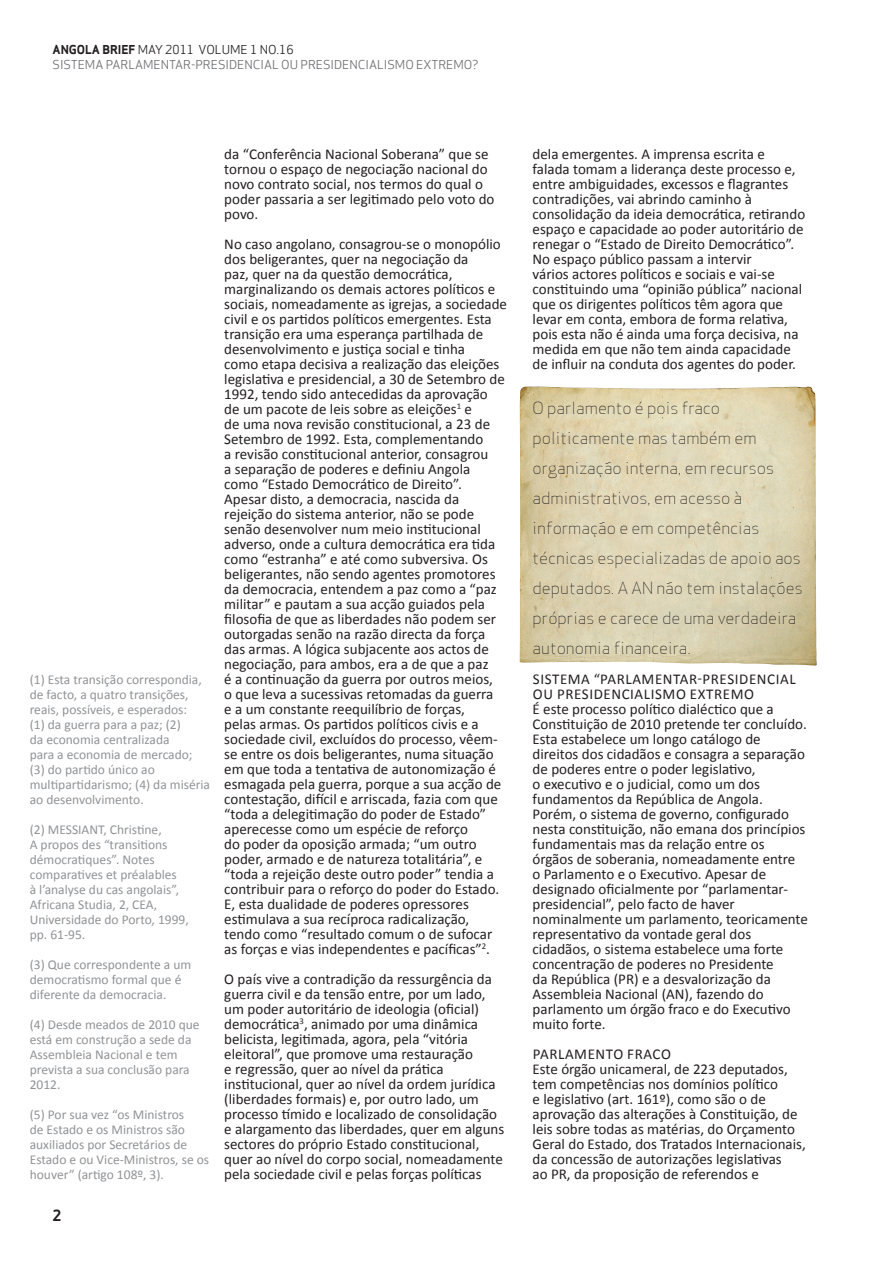
<style>
.page{position:relative;width:893px;height:1263px;background:#fff}
.page>*{position:absolute;margin:0;border:0;box-sizing:border-box;transform-origin:0 0}
.Brødtekst{font:16.5px/30px "Apex Sans Light T";color:#231f20}
.Brødtekst-2{font:15px/15px "Calibri";color:#231f20}
.Brødtekst-3{font:15px/15px "Calibri";letter-spacing:.04em;color:#231f20}
.t1{font:15px "Apex Sans Bold T";color:#231f20}
.Brødtekst-4{font:13.5px/15px "Calibri";color:#919396}
.t2{font:12px "Apex Sans Book T";color:#6c6d70}
.t3{font:12px "Apex Sans Book T";color:#231f20}
.s1{font-family:"Apex Sans Bold T"}
</style>
<div class="page">
<img style="left:520px;top:386px;width:297px;height:279px">
<p class="t3" style="left:53px;top:42px;width:243px"><span class="s1">ANGOLA BRIEF</span> MAY 2011 VOLUME 1 NO.16</p>
<p class="t2" style="left:53px;top:57px;width:427px">SISTEMA PARLAMENTAR-PRESIDENCIAL OU PRESIDENCIALISMO EXTREMO?</p>
<p class="Brødtekst-4" style="left:30px;top:672px;width:182px">(1) Esta transição correspondia, de facto, a quatro transições, reais, possíveis, e esperados:<br>(1) da guerra para a paz; (2)<br>da economia centralizada<br>para a economia de mercado; (3) do partido único ao multipartidarismo; (4) da miséria ao desenvolvimento.</p>
<p class="Brødtekst-4" style="left:30px;top:822px;width:161px">(2) MESSIANT, Christine,<br>A propos des “transitions démocratiques”. Notes comparatives et préalables<br>à l’analyse du cas angolais”,<br>Africana Studia, 2, CEA,<br>Universidade do Porto, 1999, pp. 61-95.</p>
<p class="Brødtekst-4" style="left:30px;top:957px;width:163px">(3) Que correspondente a um democratismo formal que é diferente da democracia.</p>
<p class="Brødtekst-4" style="left:30px;top:1017px;width:171px">(4) Desde meados de 2010 que está em construção a sede da<br>Assembleia Nacional e tem prevista a sua conclusão para<br>2012.</p>
<p class="Brødtekst-4" style="left:30px;top:1107px;width:181px">(5) Por sua vez “os Ministros<br>de Estado e os Ministros são auxiliados por Secretários de<br>Estado e ou Vice-Ministros, se os houver” (artigo 108º, 3).</p>
<p class="t1" style="left:52px;top:1205px;width:10px">2</p>
<p class="Brødtekst-2" style="left:224px;top:147px;width:272px">da “Conferência Nacional Soberana” que se tornou o espaço de negociação nacional do novo contrato social, nos termos do qual o poder passaria a ser legitimado pelo voto do povo.</p>
<p class="Brødtekst-2" style="left:224px;top:237px;width:284px">No caso angolano, consagrou-se o monopólio dos beligerantes, quer na negociação da<br>paz, quer na da questão democrática, marginalizando os demais actores políticos e sociais, nomeadamente as igrejas, a sociedade civil e os partidos políticos emergentes. Esta transição era uma esperança partilhada de desenvolvimento e justiça social e tinha<br>como etapa decisiva a realização das eleições legislativa e presidencial, a 30 de Setembro de 1992, tendo sido antecedidas da aprovação<br>de um pacote de leis sobre as eleições<sup>1</sup> e<br>de uma nova revisão constitucional, a 23 de Setembro de 1992. Esta, complementando<br>a revisão constitucional anterior, consagrou<br>a separação de poderes e definiu Angola como “Estado Democrático de Direito”.<br>Apesar disto, a democracia, nascida da rejeição do sistema anterior, não se pode senão desenvolver num meio institucional adverso, onde a cultura democrática era tida como “estranha” e até como subversiva. Os beligerantes, não sendo agentes promotores da democracia, entendem a paz como a “paz militar” e pautam a sua acção guiados pela filosofia de que as liberdades não podem ser outorgadas senão na razão directa da força das armas. A lógica subjacente aos actos de negociação, para ambos, era a de que a paz<br>é a continuação da guerra por outros meios,<br>o que leva a sucessivas retomadas da guerra<br>e a um constante reequilíbrio de forças,<br>pelas armas. Os partidos políticos civis e a sociedade civil, excluídos do processo, vêem&shy;se entre os dois beligerantes, numa situação em que toda a tentativa de autonomização é esmagada pela guerra, porque a sua acção de contestação, difícil e arriscada, fazia com que “toda a delegitimação do poder de Estado” aperecesse como um espécie de reforço<br>do poder da oposição armada; “um outro poder, armado e de natureza totalitária”, e “toda a rejeição deste outro poder” tendia a contribuir para o reforço do poder do Estado.<br>E, esta dualidade de poderes opressores estimulava a sua recíproca radicalização, tendo como “resultado comum o de sufocar as forças e vias independentes e pacíficas”<sup>2</sup>.</p>
<p class="Brødtekst-2" style="left:224px;top:972px;width:281px">O país vive a contradição da ressurgência da guerra civil e da tensão entre, por um lado, um poder autoritário de ideologia (oficial) democrática<sup>3</sup>, animado por uma dinâmica belicista, legitimada, agora, pela “vitória eleitoral”, que promove uma restauração<br>e regressão, quer ao nível da prática institucional, quer ao nível da ordem jurídica (liberdades formais) e, por outro lado, um processo tímido e localizado de consolidação e alargamento das liberdades, quer em alguns sectores do próprio Estado constitucional, quer ao nível do corpo social, nomeadamente pela sociedade civil e pelas forças políticas</p>
<p class="Brødtekst-2" style="left:533px;top:147px;width:274px">dela emergentes. A imprensa escrita e falada tomam a liderança deste processo e, entre ambiguidades, excessos e flagrantes contradições, vai abrindo caminho à consolidação da ideia democrática, retirando espaço e capacidade ao poder autoritário de renegar o “Estado de Direito Democrático”.<br>No espaço público passam a intervir<br>vários actores políticos e sociais e vai-se constituindo uma “opinião pública” nacional que os dirigentes políticos têm agora que levar em conta, embora de forma relativa, pois esta não é ainda uma força decisiva, na medida em que não tem ainda capacidade de influir na conduta dos agentes do poder.</p>
<p class="Brødtekst" style="left:533px;top:393px;width:272px">O parlamento é pois fraco politicamente mas também em organização interna, em recursos administrativos, em acesso à informação e em competências técnicas especializadas de apoio aos deputados. A AN não tem instalações próprias e carece de uma verdadeira autonomia financeira.</p>
<p class="Brødtekst-3" style="left:533px;top:672px;width:264px">SISTEMA “PARLAMENTAR-PRESIDENCIAL<br>OU PRESIDENCIALISMO EXTREMO</p>
<p class="Brødtekst-2" style="left:533px;top:702px;width:277px">É este processo político dialéctico que a Constituição de 2010 pretende ter concluído.<br>Esta estabelece um longo catálogo de direitos dos cidadãos e consagra a separação de poderes entre o poder legislativo,<br>o executivo e o judicial, como um dos fundamentos da República de Angola.<br>Porém, o sistema de governo, configurado nesta constituição, não emana dos princípios fundamentais mas da relação entre os órgãos de soberania, nomeadamente entre<br>o Parlamento e o Executivo. Apesar de designado oficialmente por “parlamentar&shy;presidencial”, pelo facto de haver nominalmente um parlamento, teoricamente representativo da vontade geral dos cidadãos, o sistema estabelece uma forte concentração de poderes no Presidente<br>da República (PR) e a desvalorização da Assembleia Nacional (AN), fazendo do parlamento um órgão fraco e do Executivo muito forte.</p>
<p class="Brødtekst-3" style="left:533px;top:1047px;width:140px">PARLAMENTO FRACO</p>
<p class="Brødtekst-2" style="left:533px;top:1062px;width:275px">Este órgão unicameral, de 223 deputados, tem competências nos domínios político<br>e legislativo (art. 161º), como são o de aprovação das alterações à Constituição, de leis sobre todas as matérias, do Orçamento Geral do Estado, dos Tratados Internacionais, da concessão de autorizações legislativas<br>ao PR, da proposição de referendos e</p>
</div>
